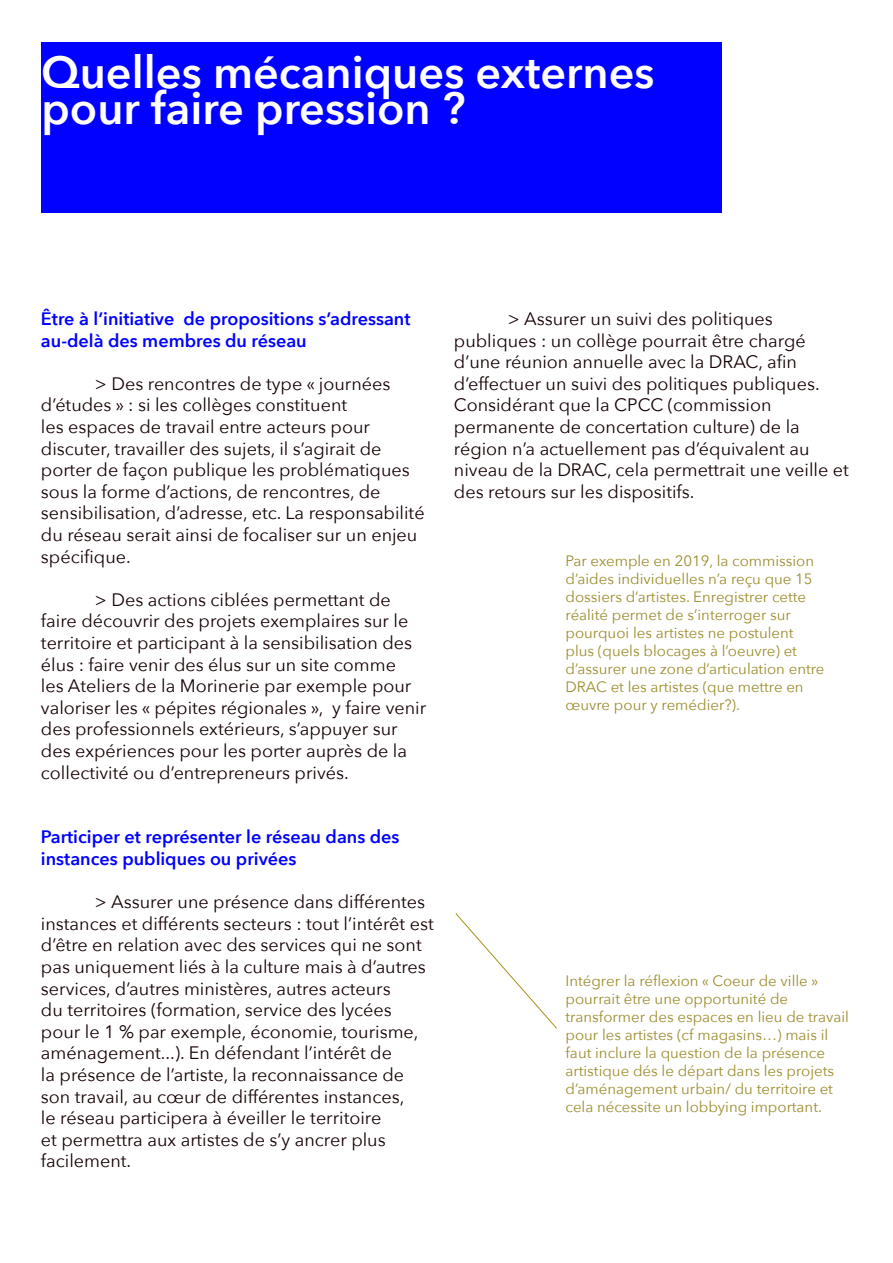
<style>
.page{position:relative;width:893px;height:1263px;background:#fff}
.page>*{position:absolute;margin:0;border:0;box-sizing:border-box;transform-origin:0 0}
.t1{font:600 45px/36px "Avenir Next";color:#fff}
.t2{font:18px/21.6px "Avenir Next";color:#150003}
.t3{font:600 18px/21.6px "Avenir Next";color:#0001fe}
.t4{font:15px/18px "Avenir Next";color:#9c8d2e}
</style>
<div class="page">
<div style="left:41px;top:43px;width:681px;height:170px;background:#0001fe"></div>
<svg style="left:455px;top:913px;width:102px;height:116px"></svg>
<p class="t1" style="left:41px;top:54px;width:615px">Quelles mécaniques externes pour faire pression ?</p>
<p class="t3" style="left:41px;top:308px;width:371px">Être à l’initiative de propositions s’adressant au-delà des membres du réseau</p>
<p class="t2" style="left:41px;top:373px;width:385px;text-indent:54px">&gt; Des rencontres de type « journées d’études » : si les collèges constituent<br>les espaces de travail entre acteurs pour discuter, travailler des sujets, il s’agirait de porter de façon publique les problématiques sous la forme d’actions, de rencontres, de sensibilisation, d’adresse, etc. La responsabilité du réseau serait ainsi de focaliser sur un enjeu spécifique.</p>
<p class="t2" style="left:41px;top:589px;width:387px;text-indent:54px">&gt; Des actions ciblées permettant de faire découvrir des projets exemplaires sur le territoire et participant à la sensibilisation des élus : faire venir des élus sur un site comme<br>les Ateliers de la Morinerie par exemple pour valoriser les « pépites régionales », y faire venir des professionnels extérieurs, s’appuyer sur des expériences pour les porter auprès de la collectivité ou d’entrepreneurs privés.</p>
<p class="t3" style="left:41px;top:826px;width:360px">Participer et représenter le réseau dans des instances publiques ou privées</p>
<p class="t2" style="left:41px;top:891px;width:394px;text-indent:54px">&gt; Assurer une présence dans différentes instances et différents secteurs : tout l’intérêt est d’être en relation avec des services qui ne sont pas uniquement liés à la culture mais à d’autres services, d’autres ministères, autres acteurs<br>du territoires (formation, service des lycées pour le 1 % par exemple, économie, tourisme, aménagement...). En défendant l’intérêt de<br>la présence de l’artiste, la reconnaissance de son travail, au cœur de différentes instances,<br>le réseau participera à éveiller le territoire<br>et permettra aux artistes de s’y ancrer plus facilement.</p>
<p class="t2" style="left:454px;top:308px;width:396px;text-indent:54px">&gt; Assurer un suivi des politiques publiques : un collège pourrait être chargé d’une réunion annuelle avec la DRAC, afin d’effectuer un suivi des politiques publiques.<br>Considérant que la CPCC (commission permanente de concertation culture) de la région n’a actuellement pas d’équivalent au niveau de la DRAC, cela permettrait une veille et des retours sur les dispositifs.</p>
<p class="t4" style="left:566px;top:551px;width:260px">Par exemple en 2019, la commission d’aides individuelles n’a reçu que 15 dossiers d’artistes. Enregistrer cette réalité permet de s’interroger sur pourquoi les artistes ne postulent plus (quels blocages à l’oeuvre) et d’assurer une zone d’articulation entre DRAC et les artistes (que mettre en œuvre pour y remédier?).</p>
<p class="t4" style="left:566px;top:972px;width:285px">Intégrer la réflexion « Coeur de ville » pourrait être une opportunité de transformer des espaces en lieu de travail pour les artistes (cf magasins…) mais il faut inclure la question de la présence artistique dés le départ dans les projets d’aménagement urbain/ du territoire et cela nécessite un lobbying important.</p>
</div>
